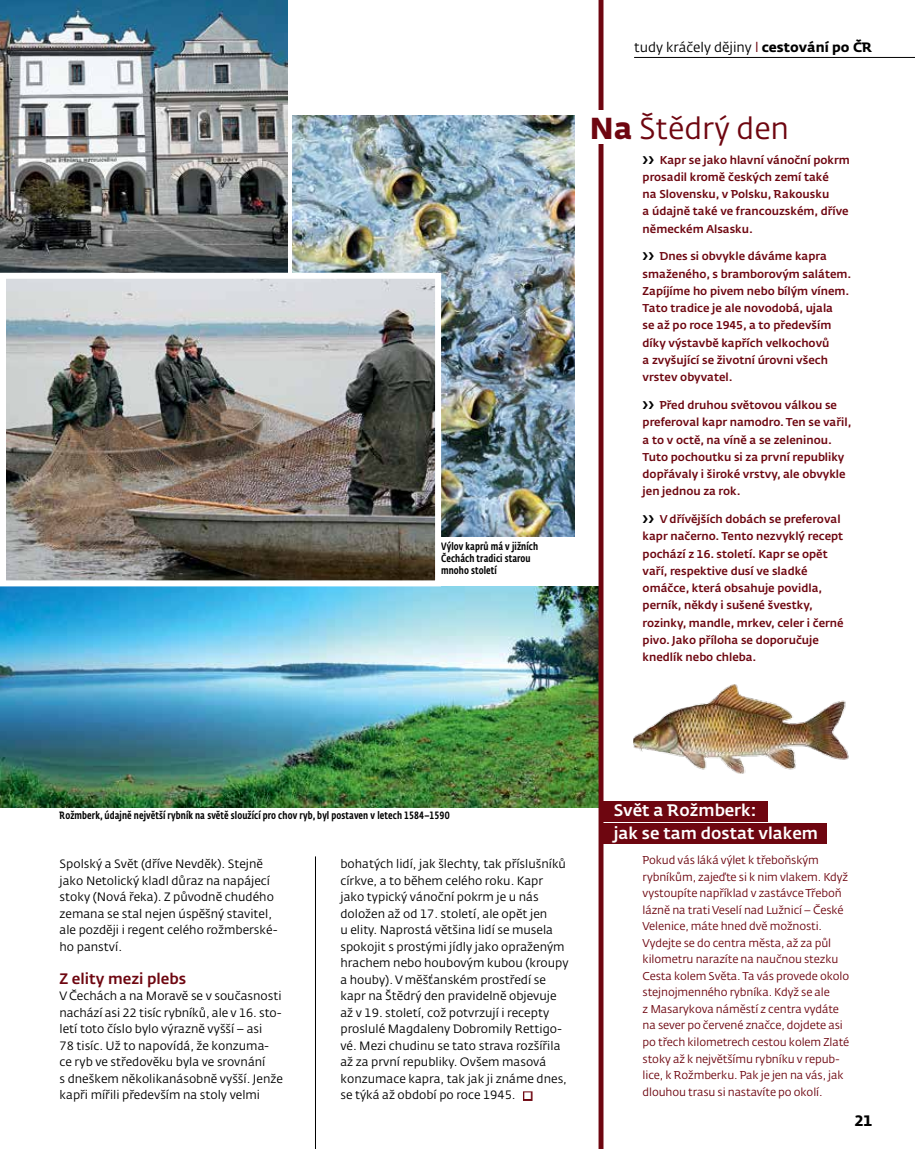
<style>
.page{position:relative;width:915px;height:1149px;background:#fff}
.page>*{position:absolute;margin:0;border:0;box-sizing:border-box;transform-origin:0 0}
.t1{font:30px "CD Fedra";color:#6e0610}
.t2{font:500 16.5px/22.5px "CD Fedra";color:#fff}
.t3{font:500 15px "CD Fedra";color:#6e0610}
.t4{font:700 15px "CD Fedra";color:#000}
.t5{font:13.5px "CD Fedra";color:#000}
.t6{font:12px/16.5px "CD Fedra";color:#000}
.t7{font:500 11.25px/17.2px "CD Fedra";color:#6e0610}
.t8{font:11.25px/16.5px "CD Fedra";letter-spacing:-.01em;color:#6e0610}
.t9{font:500 10.5px/12px "CD Fedra Cond Pro";letter-spacing:.01em;color:#000}
.s1{color:#6e0610}
.s2{font-weight:700}
.s3{color:#fff}
</style>
<div class="page">
<img style="left:0;top:586px;width:598px;height:221px">
<div style="left:598px;top:0;width:5px;height:1148px;background:#6e0610"></div>
<hr style="left:634px;top:57px;width:280px;height:1px;background:#000">
<div style="left:523px;top:1090px;width:9px;height:10px;border:3px solid #6e0610"></div>
<hr style="left:315px;top:856px;width:1px;height:292px;background:#000">
<div style="left:601px;top:800px;width:166px;height:21px;background:#6e0610"></div>
<div style="left:601px;top:823px;width:225px;height:20px;background:#6e0610"></div>
<div style="left:595px;top:111px;width:11px;height:33px;background:#fff"></div>
<img style="left:633px;top:684px;width:216px;height:89px">
<img style="left:292px;top:116px;width:282px;height:420px">
<img style="left:0;top:0;width:287px;height:273px">
<img style="left:7px;top:280px;width:427px;height:299px">
<div style="left:0;top:273px;width:441px;height:313px;border:6px solid #fff"></div>
<p class="t9" style="left:441px;top:540px;width:98px">Výlov kaprů má v jižních<br>Čechách tradici starou mnoho století</p>
<p class="t5" style="left:634px;top:40px;width:239px">tudy kráčely dějiny <span class="s1">l</span> <span class="s2">cestování po ČR</span></p>
<p class="t1" style="left:589px;top:111px;width:201px"><span class="s2">Na</span> Štědrý den</p>
<p class="t7" style="left:642px;top:151px;width:209px;text-indent:17px">Kapr se jako hlavní vánoční pokrm prosadil kromě českých zemí také<br>na Slovensku, v Polsku, Rakousku<br>a údajně také ve francouzském, dříve německém Alsasku.</p>
<p class="t7" style="left:642px;top:248px;width:210px;text-indent:17px">Dnes si obvykle dáváme kapra smaženého, s bramborovým salátem.<br>Zapíjíme ho pivem nebo bílým vínem.<br>Tato tradice je ale novodobá, ujala<br>se až po roce 1945, a to především díky výstavbě kapřích velkochovů<br>a zvyšující se životní úrovni všech vrstev obyvatel.</p>
<p class="t7" style="left:642px;top:396px;width:210px;text-indent:17px">Před druhou světovou válkou se preferoval kapr namodro. Ten se vařil, a to v octě, na víně a se zeleninou.<br>Tuto pochoutku si za první republiky dopřávaly i široké vrstvy, ale obvykle jen jednou za rok.</p>
<p class="t7" style="left:642px;top:510px;width:202px;text-indent:17px">V dřívějších dobách se preferoval kapr načerno. Tento nezvyklý recept pochází z 16. století. Kapr se opět vaří, respektive dusí ve sladké omáčce, která obsahuje povidla, perník, někdy i sušené švestky, rozinky, mandle, mrkev, celer i černé pivo. Jako příloha se doporučuje knedlík nebo chleba.</p>
<p class="t9" style="left:60px;top:809px;width:391px">Rožmberk, údajně největší rybník na světě sloužící pro chov ryb, byl postaven v letech 1584–1590</p>
<p class="t6" style="left:60px;top:855px;width:219px">Spolský a Svět (dříve Nevděk). Stejně jako Netolický kladl důraz na napájecí stoky (Nová řeka). Z původně chudého zemana se stal nejen úspěšný stavitel, ale později i regent celého rožmberské&shy;ho panství.</p>
<p class="t3" style="left:60px;top:968px;width:128px">Z elity mezi plebs</p>
<p class="t6" style="left:60px;top:987px;width:225px">VČechách a na Moravě se v současnosti nachází asi 22 tisíc rybníků, ale v 16. sto&shy;letí toto číslo bylo výrazně vyšší – asi<br>78 tisíc. Už to napovídá, že konzuma&shy;ce ryb ve středověku byla ve srovnání<br>s dneškem několikanásobně vyšší. Jenže kapři mířili především na stoly velmi</p>
<p class="t6" style="left:340px;top:855px;width:229px">bohatých lidí, jak šlechty, tak příslušníků církve, a to během celého roku. Kapr jako typický vánoční pokrm je u nás doložen až od 17. století, ale opět jen<br>u elity. Naprostá většina lidí se musela spokojit s prostými jídly jako opraženým hrachem nebo houbovým kubou (kroupy a houby). Vměšťanském prostředí se kapr na Štědrý den pravidelně objevuje až v 19. století, což potvrzují i recepty proslulé Magdaleny Dobromily Rettigo&shy;vé. Mezi chudinu se tato strava rozšířila až za první republiky. Ovšem masová konzumace kapra, tak jak ji známe dnes, se týká až období po roce 1945. <span class="s3">▪</span></p>
<p class="t2" style="left:613px;top:799px;width:206px">Svět a Rožmberk:<br>jak se tam dostat vlakem</p>
<p class="t8" style="left:642px;top:852px;width:208px">Pokud vás láká výlet k třeboňským rybníkům, zajeďte si k nim vlakem. Když vystoupíte například v zastávce Třeboň lázně na trati Veselí nad Lužnicí – České Velenice, máte hned dvě možnosti.<br>Vydejte se do centra města, až za půl kilometru narazíte na naučnou stezku Cesta kolem Světa. Ta vás provede okolo stejnojmenného rybníka. Když se ale<br>z Masarykova náměstí z centra vydáte na sever po červené značce, dojdete asi po třech kilometrech cestou kolem Zlaté stoky až k největšímu rybníku v repub&shy;lice, k Rožmberku. Pak je jen na vás, jak dlouhou trasu si nastavíte po okolí.</p>
<p class="t4" style="left:854px;top:1110px;width:19px">21</p>
</div>
